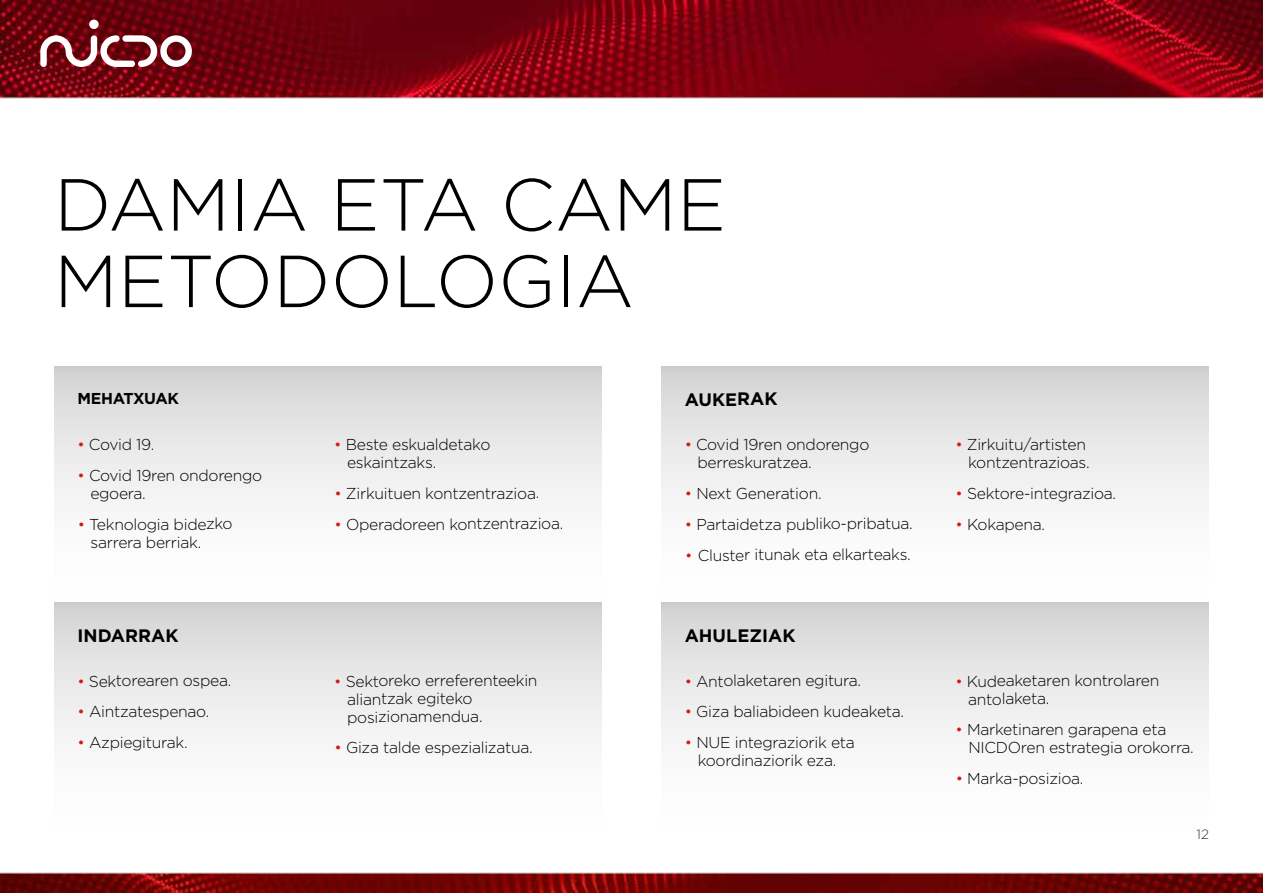
<style>
.page{position:relative;width:1263px;height:893px;background:#fff}
.page>*{position:absolute;margin:0;border:0;box-sizing:border-box;transform-origin:0 0}
.t1{font:300 73.5px/76.5px "Gotham";color:#000}
.t2{font:700 18px "Gotham";letter-spacing:-.005em;color:#000}
.t3{font:300 15.75px/18px "Gotham";letter-spacing:-.025em;color:#000}
.t4{font:700 15.75px "Gotham";letter-spacing:-.025em;color:#000}
.t5{font:300 13.5px "Gotham";color:#000}
.s1{color:#d01c16}
</style>
<div class="page">
<img style="left:0;top:0;width:1263px;height:893px">
<div style="left:54px;top:366px;width:548px;height:237px;background:linear-gradient(to bottom,#d8d8d8,#fff)"></div>
<div style="left:661px;top:366px;width:548px;height:237px;background:linear-gradient(to bottom,#d8d8d8,#fff)"></div>
<div style="left:54px;top:602px;width:548px;height:237px;background:linear-gradient(to bottom,#d8d8d8,#fff)"></div>
<div style="left:661px;top:602px;width:548px;height:237px;background:linear-gradient(to bottom,#d8d8d8,#fff)"></div>
<svg style="left:40px;top:35px;width:152px;height:32px"></svg>
<div style="left:89px;top:20px;width:10px;height:9px;background:#fff;border-radius:50%"></div>
<h1 class="t1" style="left:54px;top:164px;width:674px">DAMIA ETA CAME<br>METODOLOGIA</h1>
<p class="t4" style="left:77px;top:388px;width:103px">MEHATXUAK</p>
<p class="t2" style="left:685px;top:387px;width:95px">AUKERAK</p>
<p class="t3" style="left:77px;top:435px;width:79px"><span class="s1">•</span> Covid 19.</p>
<p class="t3" style="left:90px;top:466px;width:174px;text-indent:-13px"><span class="s1">•</span> Covid 19ren ondorengo egoera.</p>
<p class="t3" style="left:91px;top:515px;width:144px;text-indent:-13px"><span class="s1">•</span> Teknologia bidezko sarrera berriak.</p>
<p class="t3" style="left:347px;top:435px;width:145px;text-indent:-13px"><span class="s1">•</span> Beste eskualdetako eskaintzaks.</p>
<p class="t3" style="left:334px;top:484px;width:206px"><span class="s1">•</span> Zirkuituen kontzentrazioa.</p>
<p class="t3" style="left:335px;top:514px;width:230px"><span class="s1">•</span> Operadoreen kontzentrazioa.</p>
<p class="t3" style="left:697px;top:435px;width:174px;text-indent:-13px"><span class="s1">•</span> Covid 19ren ondorengo berreskuratzea.</p>
<p class="t3" style="left:685px;top:484px;width:138px"><span class="s1">•</span> Next Generation.</p>
<p class="t3" style="left:685px;top:514px;width:229px"><span class="s1">•</span> Partaidetza publiko-pribatua.</p>
<p class="t3" style="left:685px;top:545px;width:227px"><span class="s1">•</span> Cluster itunak eta elkarteaks.</p>
<p class="t2" style="left:77px;top:623px;width:103px">INDARRAK</p>
<p class="t2" style="left:685px;top:623px;width:112px">AHULEZIAK</p>
<p class="t3" style="left:77px;top:671px;width:156px"><span class="s1">•</span> Sektorearen ospea.</p>
<p class="t3" style="left:78px;top:702px;width:133px"><span class="s1">•</span> Aintzatespenao.</p>
<p class="t3" style="left:78px;top:733px;width:112px"><span class="s1">•</span> Azpiegiturak.</p>
<p class="t3" style="left:347px;top:671px;width:192px;text-indent:-13px"><span class="s1">•</span> Sektoreko erreferenteekin aliantzak egiteko posizionamendua.</p>
<p class="t3" style="left:334px;top:738px;width:200px"><span class="s1">•</span> Giza talde espezializatua.</p>
<p class="t3" style="left:685px;top:671px;width:178px"><span class="s1">•</span> Antolaketaren egitura.</p>
<p class="t3" style="left:685px;top:702px;width:221px"><span class="s1">•</span> Giza baliabideen kudeaketa.</p>
<p class="t3" style="left:685px;top:733px;width:172px;text-align:center"><span class="s1">•</span> NUE integraziorik eta koordinaziorik eza.</p>
<p class="t3" style="left:955px;top:435px;width:136px;text-align:right"><span class="s1">•</span> Zirkuitu/artisten kontzentrazioas.</p>
<p class="t3" style="left:955px;top:484px;width:162px"><span class="s1">•</span> Sektore-integrazioa.</p>
<p class="t3" style="left:956px;top:515px;width:91px"><span class="s1">•</span> Kokapena.</p>
<p class="t3" style="left:968px;top:671px;width:193px;text-indent:-13px"><span class="s1">•</span> Kudeaketaren kontrolaren antolaketa.</p>
<p class="t3" style="left:968px;top:720px;width:227px;text-indent:-13px"><span class="s1">•</span> Marketinaren garapena eta<br>NICDOren estrategia orokorra.</p>
<p class="t3" style="left:956px;top:769px;width:129px"><span class="s1">•</span> Marka-posizioa.</p>
<p class="t5" style="left:1196px;top:826px;width:14px">12</p>
</div>
